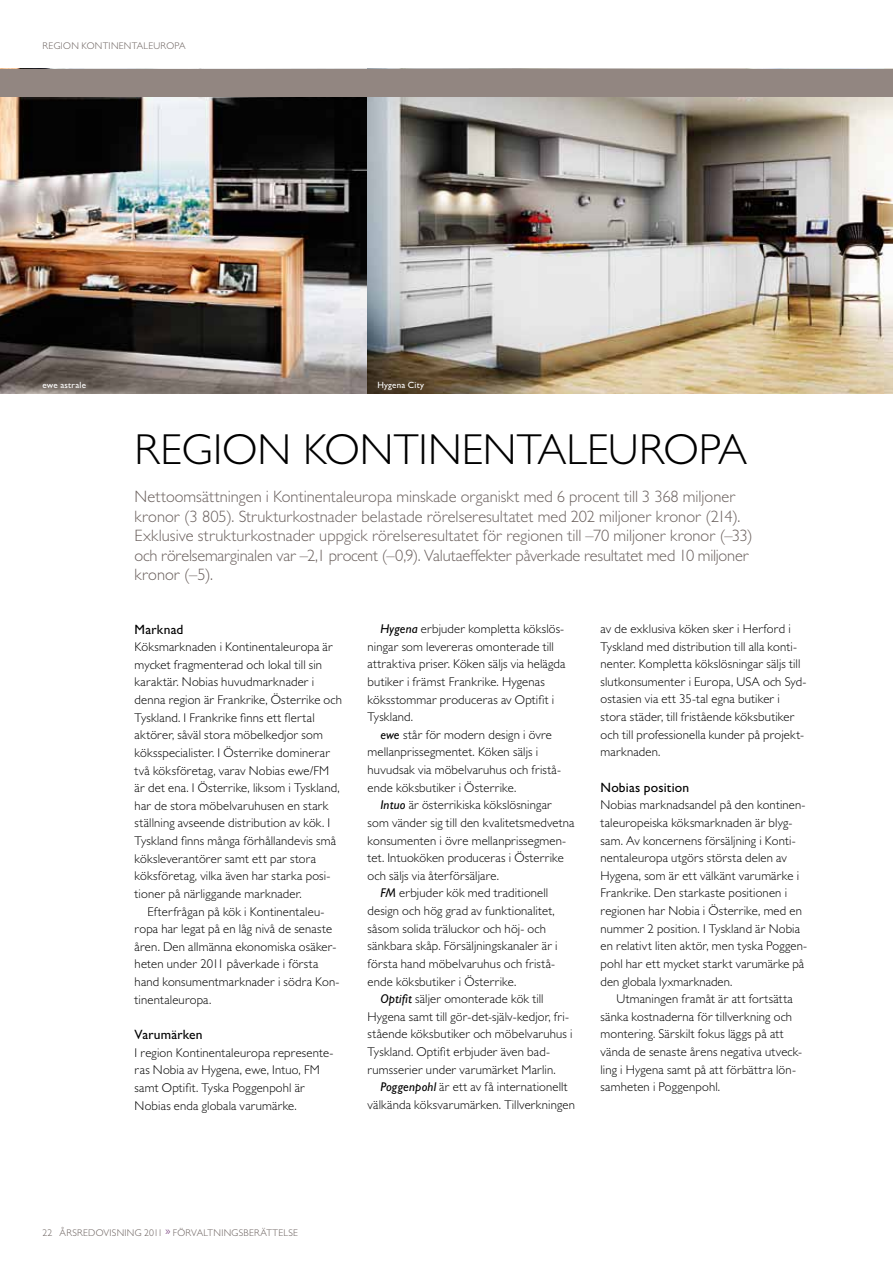
<style>
.page{position:relative;width:893px;height:1263px;background:#fff}
.page>*{position:absolute;margin:0;border:0;box-sizing:border-box;transform-origin:0 0}
.t1{font:300 43.5px "Gill Sans MT Std";color:#000}
.t2{font:300 16.5px/19.5px "Gill Sans MT Std";color:#6b615e}
.t3{font:500 13.5px "Gill Sans MT Std";letter-spacing:.015em;color:#000}
.t4{font:300 12.75px/17.5px "Gill Sans MT Std";letter-spacing:.01em;color:#000}
.t5{font:300 9.75px "Gill Sans MT Std";letter-spacing:.03em;color:#6b615e}
.t6{font:500 9px "Gill Sans MT Std";letter-spacing:.025em;color:#fff}
.s1{font-weight:500;font-style:italic}
</style>
<div class="page">
<img style="left:0;top:96px;width:893px;height:297px">
<div style="left:0;top:69px;width:893px;height:27px;background:#928681"></div>
<p class="t5" style="left:43px;top:40px;width:145px">region kontinentaleuropa</p>
<p class="t6" style="left:43px;top:380px;width:45px">ewe astrale</p>
<p class="t6" style="left:377px;top:380px;width:48px">Hygena City</p>
<h1 class="t1" style="left:135px;top:423px;width:614px">Region kontinentaleuropa</h1>
<p class="t2" style="left:135px;top:487px;width:619px">Nettoomsättningen i Kontinentaleuropa minskade organiskt med 6 procent till 3 368 miljoner kronor (3 805). Strukturkostnader belastade rörelseresultatet med 202 miljoner kronor (214).<br>Exklusive strukturkostnader uppgick rörelseresultatet för regionen till –70 miljoner kronor (–33) och rörelsemarginalen var –2,1 procent (–0,9). Valutaeffekter påverkade resultatet med 10 miljoner kronor (–5).</p>
<p class="t3" style="left:135px;top:621px;width:50px">Marknad</p>
<p class="t4" style="left:135px;top:638px;width:209px">Köksmarknaden i Kontinentaleuropa är mycket fragmenterad och lokal till sin karaktär. N obias huvudmarknader i denna region är Frankrike, Österrike och Tyskland. I Frankrike finns ett flertal aktörer, såväl stora möbelkedjor som köksspecialister. I Österrike dominerar två köksföretag, varav N obias ewe/FM<br>är det ena. I Österrike, liksom i Tyskland, har de stora möbelvaruhusen en stark ställning avseende distribution av kök. I Tyskland finns många förhållandevis små köksleverantörer samt ett par stora köksföretag, vilka även har starka posi&shy;tioner på närliggande marknader.</p>
<p class="t4" style="left:135px;top:902px;width:206px;text-indent:13px">Efterfrågan på kök i Kontinentaleu&shy;ropa har legat på en låg nivå de senaste åren. Den allmänna ekonomiska osäker&shy;heten under 2011 påverkade i första hand konsumentmarknader i södra Kon&shy;tinentaleuropa.</p>
<p class="t3" style="left:135px;top:1026px;width:70px">Varumärken</p>
<p class="t4" style="left:135px;top:1043px;width:200px">I region Kontinentaleuropa represente&shy;ras N obia av Hygena, ewe, I ntuo, FM samt Optifit. Tyska Poggenpohl är Nobias enda globala varumärke.</p>
<p class="t4" style="left:368px;top:620px;width:199px;text-indent:13px"><span class="s1">Hygena</span> erbjuder kompletta kökslös&shy;ningar som levereras omonterade till attraktiva priser. Köken säljs via helägda butiker i främst Frankrike. Hygenas köksstommar produceras av Optifit i Tyskland.</p>
<p class="t4" style="left:368px;top:725px;width:195px;text-indent:13px"><span class="s1">ewe</span> står för modern design i övre mellanprissegmentet. Köken säljs i huvudsak via möbelvaruhus och fristå&shy;ende köksbutiker i Österrike.</p>
<p class="t4" style="left:380px;top:796px;width:173px"><span class="s1">Intuo</span> är österrikiska kökslösningar</p>
<p class="t4" style="left:368px;top:814px;width:208px">som vänder sig till den kvalitetsmedvetna</p>
<p class="t4" style="left:368px;top:831px;width:200px">konsumenten i övre mellanprissegmen-</p>
<p class="t4" style="left:368px;top:849px;width:198px">tet. I ntuoköken produceras i Österrike</p>
<p class="t4" style="left:368px;top:866px;width:133px">och säljs via återförsäljare.</p>
<p class="t4" style="left:380px;top:884px;width:170px"><span class="s1">FM</span> erbjuder kök med traditionell</p>
<p class="t4" style="left:368px;top:902px;width:189px">design och hög grad av funktionalitet,</p>
<p class="t4" style="left:368px;top:919px;width:180px">såsom solida träluckor och höj- och</p>
<p class="t4" style="left:368px;top:937px;width:192px">sänkbara skåp. Försäljningskanaler är i</p>
<p class="t4" style="left:368px;top:955px;width:189px">första hand möbelvaruhus och fristå-</p>
<p class="t4" style="left:368px;top:972px;width:150px">ende köksbutiker i Österrike.</p>
<p class="t4" style="left:380px;top:990px;width:165px"><span class="s1">Optifit</span> säljer omonterade kök till</p>
<p class="t4" style="left:368px;top:1007px;width:203px">Hygena samt till gör-det-själv-kedjor, fri-</p>
<p class="t4" style="left:368px;top:1025px;width:206px">stående köksbutiker och möbelvaruhus i</p>
<p class="t4" style="left:368px;top:1043px;width:184px">Tyskland. Optifit erbjuder även bad-</p>
<p class="t4" style="left:368px;top:1060px;width:190px">rumsserier under varumärket Marlin.</p>
<p class="t4" style="left:380px;top:1078px;width:189px"><span class="s1">Poggenpohl</span> är ett av få internationellt</p>
<p class="t4" style="left:368px;top:1095px;width:209px">välkända köksvarumärken. Tillverkningen</p>
<p class="t4" style="left:600px;top:620px;width:201px">av de exklusiva köken sker i H erford i Tyskland med distribution till alla konti&shy;nenter. Kompletta kökslösningar säljs till slutkonsumenter i Europa, USA</p>
<p class="t4" style="left:600px;top:672px;width:207px;text-indent:163px">och Syd&shy;ostasien via ett 35-tal egna butiker i stora städer, till fristående köksbutiker och till professionella kunder på projekt&shy;marknaden.</p>
<p class="t3" style="left:600px;top:779px;width:90px">Nobias position</p>
<p class="t4" style="left:600px;top:796px;width:208px">Nobias marknadsandel på den kontinen&shy;taleuropeiska köksmarknaden är blyg&shy;sam. Av koncernens försäljning i Konti&shy;nentaleuropa utgörs största delen av Hygena, som är ett välkänt varumärke i Frankrike. Den starkaste positionen i regionen har Nobia i Österrike, med en nummer 2 position. I Tyskland är Nobia en relativt liten aktör, men tyska Poggen&shy;pohl har ett mycket starkt varumärke på den globala lyxmarknaden.</p>
<p class="t4" style="left:600px;top:990px;width:203px;text-indent:16px">Utmaningen framåt är att fortsätta sänka kostnaderna för tillverkning och montering. Särskilt fokus läggs på att vända de senaste årens negativa utveck&shy;ling i Hygena samt på att förbättra lön&shy;samheten i Poggenpohl.</p>
<p class="t5" style="left:43px;top:1226px;width:257px">22 årsredovisning 2011 <sup>»</sup> förvaltningsberättelse</p>
</div>
